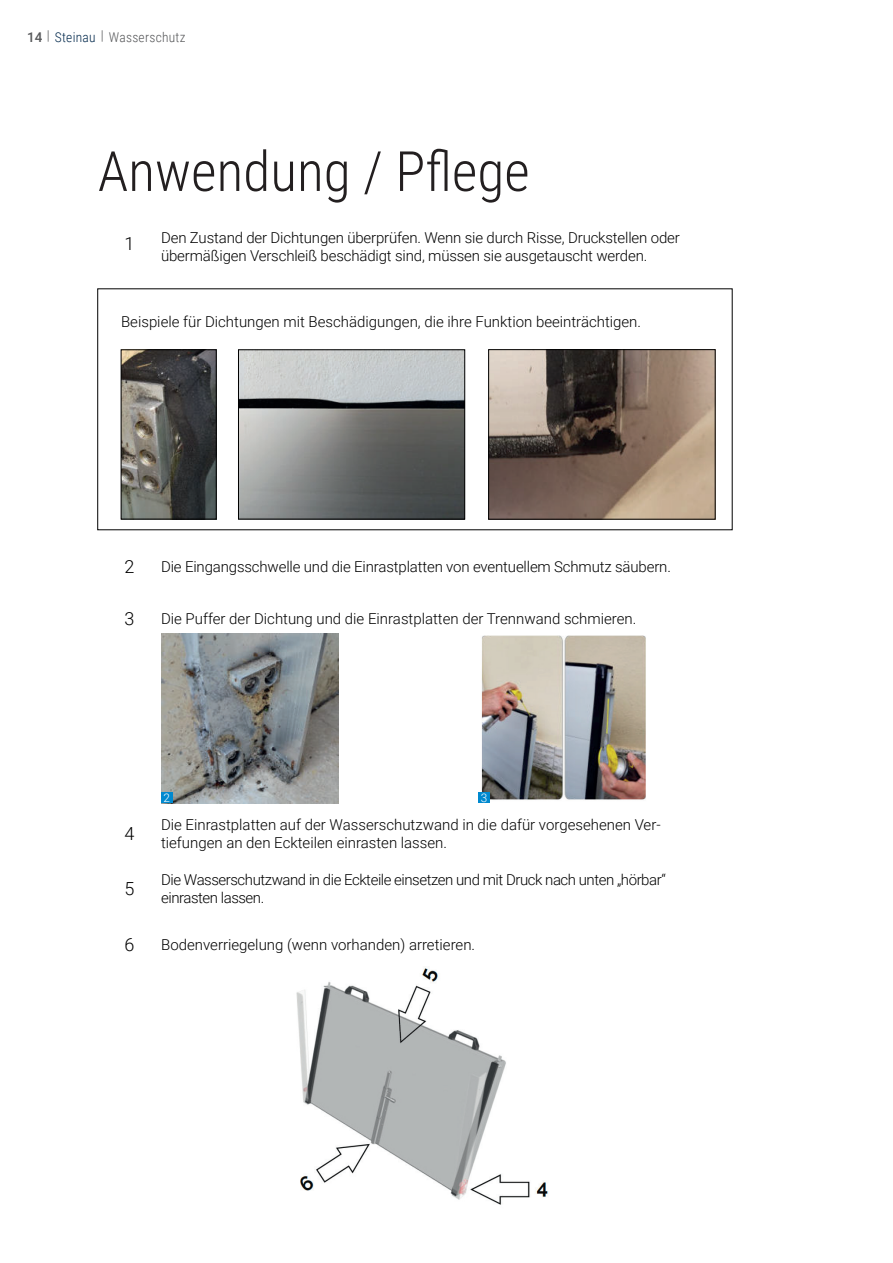
<style>
.page{position:relative;width:893px;height:1263px;background:#fff}
.page>*{position:absolute;margin:0;border:0;box-sizing:border-box;transform-origin:0 0}
.t1{font:300 55.5px "Roboto Condensed";color:#231f20}
.t2{font:300 18px "Roboto";color:#000}
.t3{font:300 15px/18px "Roboto";letter-spacing:-.01em;color:#000}
.t4{font:300 15px/18px "Roboto";letter-spacing:-.03em;color:#000}
.t5{font:300 13.5px "Roboto Condensed";letter-spacing:.02em;color:#57585a}
.t6{font:300 11.85px "Roboto";color:#fff}
.s1{font-family:"Roboto";font-weight:500}
.s2{color:#042a4d}
</style>
<div class="page">
<img style="left:123px;top:352px;width:91px;height:165px">
<div style="left:121px;top:350px;width:95px;height:169px;border:1px solid #000"></div>
<img style="left:240px;top:352px;width:223px;height:165px">
<div style="left:238px;top:350px;width:227px;height:169px;border:1px solid #000"></div>
<img style="left:490px;top:351px;width:223px;height:166px">
<div style="left:488px;top:349px;width:227px;height:170px;border:1px solid #000"></div>
<img style="left:161px;top:634px;width:178px;height:169px">
<img style="left:481px;top:635px;width:165px;height:165px">
<div style="left:161px;top:792px;width:11px;height:11px;background:#0089cf"></div>
<div style="left:479px;top:792px;width:11px;height:11px;background:#0089cf"></div>
<img style="left:296px;top:968px;width:252px;height:237px">
<p class="t5" style="left:27px;top:27px;width:160px"><span class="s1">14</span> | <span class="s2">Steinau</span> | Wasserschutz</p>
<h1 class="t1" style="left:98px;top:132px;width:433px">Anwendung / Pflege</h1>
<p class="t3" style="left:161px;top:228px;width:520px">Den Zustand der Dichtungen überprüfen. Wenn sie durch Risse, Druckstellen oder übermäßigen Verschleiß beschädigt sind, müssen sie ausgetauscht werden.</p>
<p class="t2" style="left:125px;top:231px;width:11px">1</p>
<p class="t3" style="left:121px;top:312px;width:521px">Beispiele für Dichtungen mit Beschädigungen, die ihre Funktion beeinträchtigen.</p>
<p class="t2" style="left:125px;top:554px;width:11px">2</p>
<p class="t3" style="left:161px;top:557px;width:511px">Die Eingangsschwelle und die Einrastplatten von eventuellem Schmutz säubern.</p>
<p class="t2" style="left:125px;top:606px;width:11px">3</p>
<p class="t3" style="left:161px;top:609px;width:477px">Die Puffer der Dichtung und die Einrastplatten der Trennwand schmieren.</p>
<p class="t2" style="left:125px;top:821px;width:11px">4</p>
<p class="t2" style="left:125px;top:876px;width:11px">5</p>
<p class="t6" style="left:164px;top:790px;width:8px">2</p>
<p class="t6" style="left:481px;top:790px;width:8px">3</p>
<p class="t3" style="left:161px;top:815px;width:501px">Die Einrastplatten auf der Wasserschutzwand in die dafür vorgesehenen Ver&shy;tiefungen an den Eckteilen einrasten lassen.</p>
<p class="t4" style="left:161px;top:870px;width:506px">Die Wasserschutzwand in die Eckteile einsetzen und mit Druck nach unten „hörbar“ einrasten lassen.</p>
<p class="t2" style="left:125px;top:932px;width:11px">6</p>
<p class="t3" style="left:161px;top:935px;width:315px">Bodenverriegelung (wenn vorhanden) arretieren.</p>
</div>
